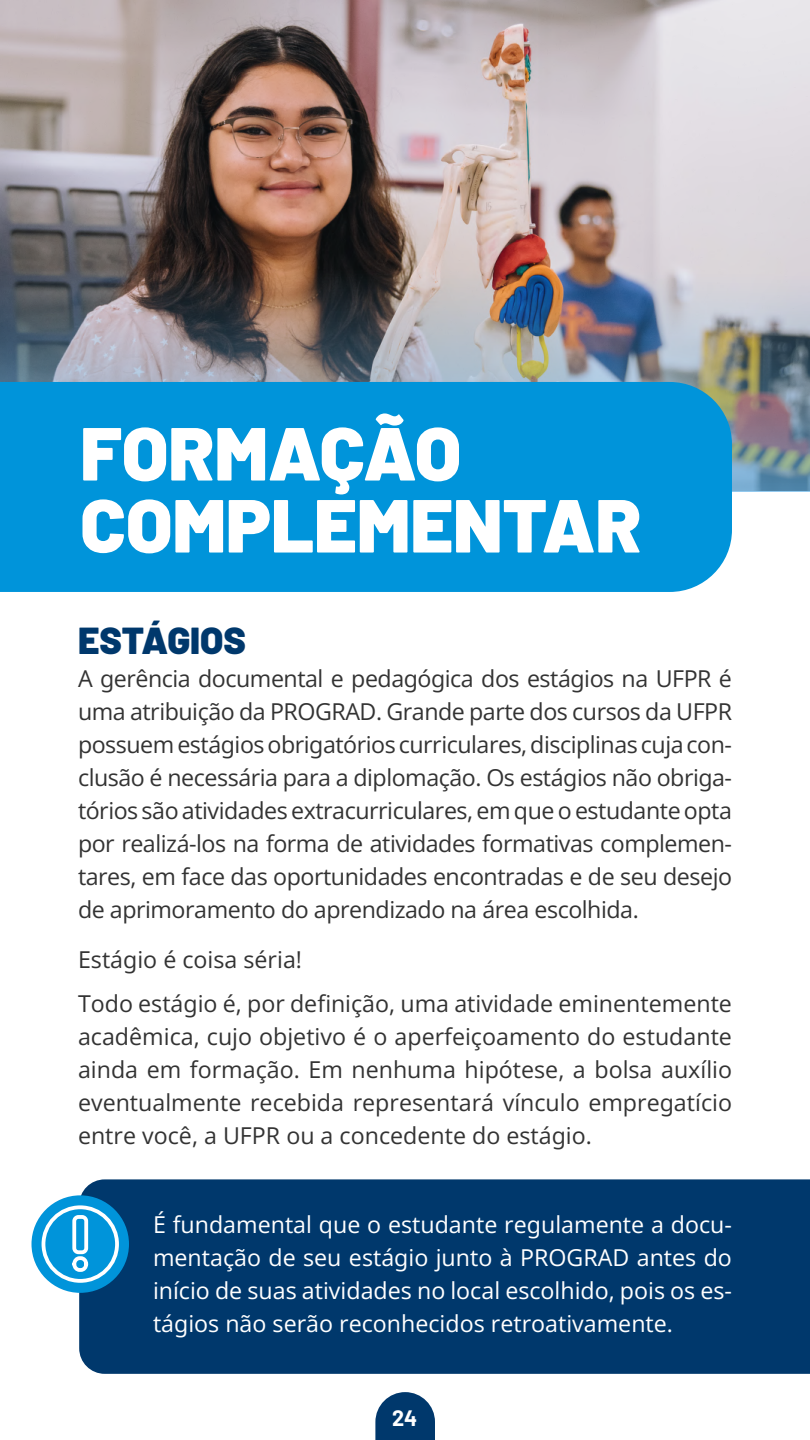
<style>
.page{position:relative;width:810px;height:1440px;background:#fff}
.page>*{position:absolute;margin:0;border:0;box-sizing:border-box;transform-origin:0 0}
.t1{font:900 75px/72px "Barlow";color:#fff}
.t2{font:900 37.5px "Barlow";color:#00386c}
.t3{font:23.25px/33px "Open Sans";color:#333;text-align:justify}
.t4{font:23.25px/33px "Open Sans";color:#fff;text-align:justify}
.t5{font:700 21.75px "Barlow";color:#fff}
</style>
<div class="page">
<svg style="left:375px;top:1392px;width:60px;height:48px;background:#245480"></svg>
<div style="left:79px;top:1179px;width:731px;height:195px;background:#00386c"></div>
<div style="left:32px;top:1195px;width:97px;height:98px;background:#0094da;border-radius:50%"></div>
<svg style="left:40px;top:1207px;width:81px;height:78px"></svg>
<img style="left:0;top:1px;width:810px;height:490px">
<div style="left:0;top:382px;width:732px;height:210px;background:#0094da"></div>
<h1 class="t1" style="left:80px;top:412px;width:563px">FORMAÇÃO<br>COMPLEMENTAR</h1>
<h2 class="t2" style="left:78px;top:612px;width:170px">ESTÁGIOS</h2>
<p class="t3" style="left:78px;top:661px;width:656px">A gerência documental e pedagógica dos estágios na UFPR é uma atribuição da PROGRAD. Grande parte dos cursos da UFPR possuem estágios obrigatórios curriculares, disciplinas cuja con&shy;clusão é necessária para a diplomação. Os estágios não obriga&shy;tórios são atividades extracurriculares, em que o estudante opta por realizá-los na forma de atividades formativas complemen&shy;tares, em face das oportunidades encontradas e de seu desejo de aprimoramento do aprendizado na área escolhida.</p>
<p class="t3" style="left:78px;top:937px;width:656px;line-height:44.2px">Estágio é coisa séria!<br>Todo estágio é, por definição, uma atividade eminentemente</p>
<p class="t3" style="left:78px;top:1020px;width:656px">acadêmica, cujo objetivo é o aperfeiçoamento do estudante ainda em formação. Em nenhuma hipótese, a bolsa auxílio eventualmente recebida representará vínculo empregatício entre você, a UFPR ou a concedente do estágio.</p>
<p class="t4" style="left:153px;top:1207px;width:581px">É fundamental que o estudante regulamente a docu&shy;mentação de seu estágio junto à PROGRAD antes do início de suas atividades no local escolhido, pois os es&shy;tágios não serão reconhecidos retroativamente.</p>
<p class="t5" style="left:392px;top:1402px;width:27px">24</p>
</div>
